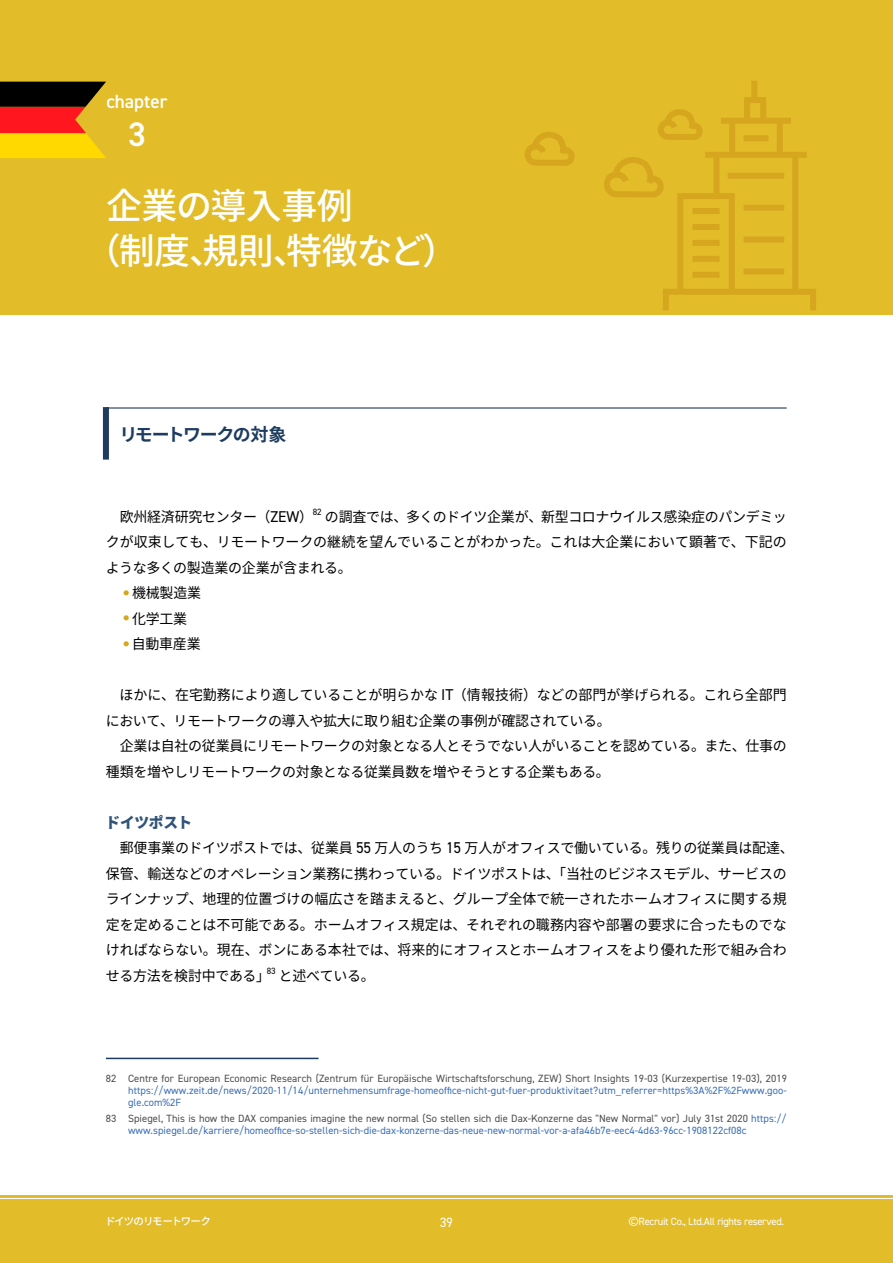
<style>
.page{position:relative;width:893px;height:1263px;background:#fff}
.page>*{position:absolute;margin:0;border:0;box-sizing:border-box;transform-origin:0 0}
.t1{font:500 36px/45px "Noto Sans CJ Kjp";letter-spacing:-.015em;color:#fff}
.t2{font:600 34.05px "DIN2014";color:#fff}
.t3{font:600 19.2px "DIN2014";color:#fff}
.t4{font:700 17.85px "Noto Sans CJ Kjp";letter-spacing:-.085em;color:#1e3c60}
.t5{font:900 15px "Noto Sans CJ Kjp";letter-spacing:-.015em;color:#305379}
.t6{font:14.25px/25.5px "Noto Sans CJ Kjp";letter-spacing:-.015em;color:#000}
.t7{font:13.5px "DIN2014";color:#fff}
.t8{font:10.5px/12px "DIN2014";letter-spacing:.005em;color:#3a6eb6}
.t9{font:10.5px "DIN2014";letter-spacing:.01em;color:#4c4c4c}
.t10{font:10.5px "DIN2014";letter-spacing:-.025em;color:#fff}
.t11{font:500 10.5px "Noto Sans CJ Kjp";letter-spacing:-.095em;color:#fff}
.t12{font:9.15px "DIN2014";color:#000}
.s1{font-family:"DIN2014";font-size:15.75px}
.s2{color:#4c4c4c}
</style>
<div class="page">
<div style="left:0;top:0;width:893px;height:315px;background:#e2bc29"></div>
<div style="left:0;top:1199px;width:893px;height:64px;background:#e2bc29"></div>
<hr style="left:0;top:1195px;width:893px;height:2px;background:#e2bc29">
<svg style="left:525px;top:132px;width:50px;height:34px"></svg>
<div style="left:744px;top:97px;width:22px;height:28px;border:6px solid #d6a71e"></div>
<div style="left:721px;top:118px;width:70px;height:6px;background:#d6a71e"></div>
<div style="left:777px;top:121px;width:6px;height:35px;background:#d6a71e"></div>
<div style="left:729px;top:121px;width:6px;height:35px;background:#d6a71e"></div>
<div style="left:728px;top:173px;width:56px;height:6px;background:#d6a71e"></div>
<div style="left:744px;top:205px;width:40px;height:6px;background:#d6a71e"></div>
<div style="left:744px;top:237px;width:40px;height:6px;background:#d6a71e"></div>
<div style="left:744px;top:268px;width:40px;height:6px;background:#d6a71e"></div>
<div style="left:792px;top:155px;width:6px;height:136px;background:#d6a71e"></div>
<div style="left:713px;top:155px;width:6px;height:42px;background:#d6a71e"></div>
<div style="left:705px;top:152px;width:102px;height:6px;background:#d6a71e"></div>
<div style="left:677px;top:193px;width:58px;height:103px;border:6px solid #d6a71e"></div>
<div style="left:692px;top:208px;width:28px;height:6px;background:#d6a71e"></div>
<div style="left:692px;top:224px;width:28px;height:6px;background:#d6a71e"></div>
<div style="left:692px;top:240px;width:28px;height:6px;background:#d6a71e"></div>
<div style="left:692px;top:256px;width:28px;height:6px;background:#d6a71e"></div>
<div style="left:692px;top:272px;width:28px;height:6px;background:#d6a71e"></div>
<div style="left:751px;top:81px;width:6px;height:19px;background:#d6a71e"></div>
<svg style="left:663px;top:289px;width:153px;height:21px"></svg>
<div style="left:744px;top:135px;width:25px;height:6px;background:#d6a71e"></div>
<svg style="left:604px;top:157px;width:60px;height:40px"></svg>
<svg style="left:658px;top:109px;width:45px;height:31px"></svg>
<svg style="left:0;top:82px;width:106px;height:76px;background:#af610e"></svg>
<div style="left:103px;top:407px;width:6px;height:53px;background:#1e3c60"></div>
<hr style="left:106px;top:407px;width:681px;height:2px;background:#1e3c60">
<hr style="left:106px;top:1058px;width:213px;height:1px;background:#1e3c60">
<h3 class="t3" style="left:106px;top:88px;width:63px">chapter</h3>
<h2 class="t2" style="left:128px;top:111px;width:19px">3</h2>
<h1 class="t1" style="left:85px;top:184px;width:375px;text-indent:21px">企業の導入事例<br>（制度、規則、特徴など）</h1>
<p class="t4" style="left:119px;top:425px;width:168px">リモートワークの対象</p>
<p class="t6" style="left:120px;top:504px;width:195px">欧州経済研究センター（<span class="s1">ZEW</span>）</p>
<p class="t12" style="left:313px;top:506px;width:10px">82</p>
<p class="t6" style="left:106px;top:504px;width:683px;text-align:justify;text-indent:219px">の調査では、多くのドイツ企業が、新型コロナウイルス感染症のパンデミックが収束しても、リモートワークの継続を望んでいることがわかった。これは大企業において顕著で、下記のような多くの製造業の企業が含まれる。</p>
<p class="t6" style="left:124px;top:580px;width:79px"><sup>●</sup> 機械製造業</p>
<p class="t6" style="left:124px;top:606px;width:65px"><sup>●</sup> 化学工業</p>
<p class="t6" style="left:124px;top:631px;width:79px"><sup>●</sup> 自動車産業</p>
<p class="t6" style="left:106px;top:682px;width:682px;text-indent:14px">ほかに、在宅勤務により適していることが明らかな <span class="s1">IT</span>（情報技術）などの部門が挙げられる。これら全部門において、リモートワークの導入や拡大に取り組む企業の事例が確認されている。</p>
<p class="t6" style="left:106px;top:733px;width:682px;text-indent:14px">企業は自社の従業員にリモートワークの対象となる人とそうでない人がいることを認めている。また、仕事の種類を増やしリモートワークの対象となる従業員数を増やそうとする企業もある。</p>
<p class="t5" style="left:106px;top:814px;width:88px">ドイツポスト</p>
<p class="t6" style="left:106px;top:835px;width:690px;text-indent:14px">郵便事業のドイツポストでは、従業員 <span class="s1">55</span> 万人のうち <span class="s1">15</span> 万人がオフィスで働いている。残りの従業員は配達、保管、輸送などのオペレーション業務に携わっている。ドイツポストは、「当社のビジネスモデル、サービスのラインナップ、地理的位置づけの幅広さを踏まえると、グループ全体で統一されたホームオフィスに関する規定を定めることは不可能である。ホームオフィス規定は、それぞれの職務内容や部署の要求に合ったものでなければならない。現在、ボンにある本社では、将来的にオフィスとホームオフィスをより優れた形で組み合わせる方法を検討中である」</p>
<p class="t12" style="left:267px;top:965px;width:10px">83</p>
<p class="t6" style="left:279px;top:963px;width:97px">と述べている。</p>
<p class="t9" style="left:106px;top:1072px;width:683px">82 Centre for European Economic Research (Zentrum für Europäische Wirtschaftsforschung, ZEW) Short Insights 19-03 (Kurzexpertise 19-03), 2019</p>
<p class="t8" style="left:128px;top:1084px;width:660px">https://www.zeit.de/news/2020-11/14/unternehmensumfrage-homeoffice-nicht-gut-fuer-produktivitaet?utm_referrer=https%3A%2F%2Fwww.goo&shy;gle.com%2F</p>
<p class="t8" style="left:128px;top:1112px;width:660px;text-indent:-22px"><span class="s2">83 Spiegel, This is how the DAX companies imagine the new normal (So stellen sich die Dax-Konzerne das "New Normal" vor) July 31st 2020</span> https:// www.spiegel.de/karriere/homeoffice-so-stellen-sich-die-dax-konzerne-das-neue-new-normal-vor-a-afa46b7e-eec4-4d63-96cc-1908122cf08c</p>
<p class="t11" style="left:105px;top:1216px;width:107px">ドイツのリモートワーク</p>
<p class="t7" style="left:440px;top:1214px;width:15px">39</p>
<p class="t10" style="left:628px;top:1215px;width:157px">©Recruit Co., Ltd.All rights reserved.</p>
</div>
